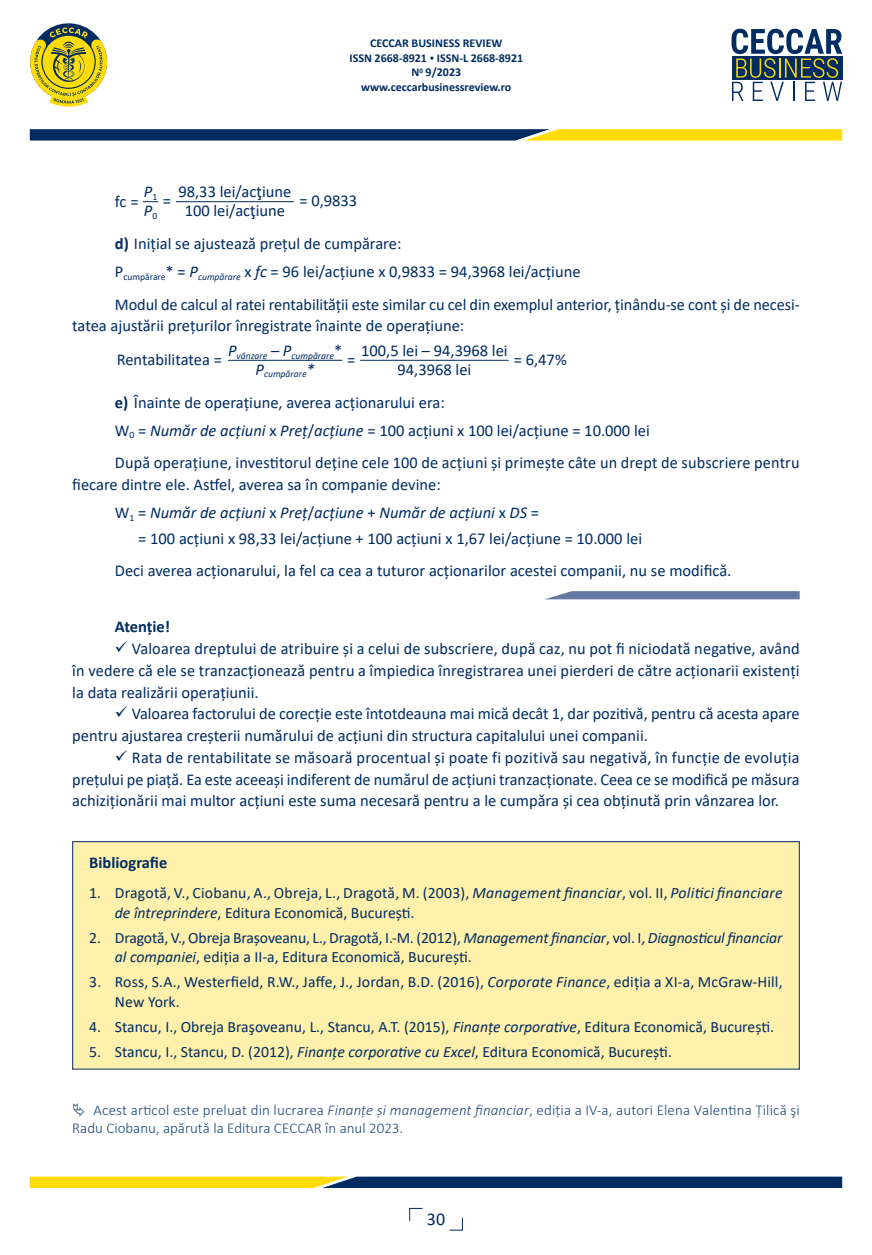
<style>
.page{position:relative;width:872px;height:1255px;background:#fff}
.page>*{position:absolute;margin:0;border:0;box-sizing:border-box;transform-origin:0 0}
.t1{font:18px "Calibri";color:#002c62}
.t2{font:16.5px/21.8px "Calibri";color:#002c62}
.t3{font:700 16.5px "Calibri";color:#002c62}
.t4{font:italic 16.5px "Calibri";color:#002c62}
.t5{font:15.75px/19.5px "Calibri";color:#002c62}
.t6{font:300 15px/18px "Calibri";letter-spacing:.01em;color:#1c4779}
.t7{font:700 12px/14.4px "Calibri";color:#002c62;text-align:center}
.t8{font:italic 9.6px "Calibri";color:#002c62}
.s1{font-size:9px}
.s2{font-style:italic}
.s3{font-weight:700}
</style>
<div class="page">
<svg style="left:409px;top:1207px;width:13px;height:13px"></svg>
<svg style="left:30px;top:27px;width:77px;height:80px"></svg>
<svg style="left:731px;top:29px;width:111px;height:72px"></svg>
<svg style="left:30px;top:129px;width:812px;height:11px;background:#637144"></svg>
<svg style="left:30px;top:1176px;width:812px;height:11px;background:#6a774c"></svg>
<svg style="left:449px;top:1217px;width:14px;height:13px"></svg>
<svg style="left:143px;top:201px;width:15px;height:1px"></svg>
<hr style="left:176px;top:201px;width:118px;height:1px;background:#002c62">
<hr style="left:228px;top:360px;width:114px;height:1px;background:#002c62">
<hr style="left:360px;top:360px;width:149px;height:1px;background:#002c62">
<div style="left:72px;top:841px;width:727px;height:228px;background:#fff0ab;border:1px solid #002c62"></div>
<svg style="left:546px;top:591px;width:253px;height:8px;background:#6f80a8"></svg>
<p class="t7" style="left:349px;top:36px;width:175px">CECCAR BUSINESS REVIEW<br>ISSN 2668-8921 <span class="s1">•</span> ISSN-L 2668-8921<br>N<sup>0</sup> 9/2023 www.ceccarbusinessreview.ro</p>
<p class="t2" style="left:115px;top:190px;width:25px">fc =</p>
<p class="t2" style="left:144px;top:181px;width:149px"><span class="s2">P</span><sub>1</sub> = 98,33 lei/acţiune</p>
<p class="t2" style="left:299px;top:189px;width:59px">= 0,9833</p>
<p class="t4" style="left:144px;top:199px;width:15px">P<sub>0</sub></p>
<p class="t2" style="left:115px;top:194px;width:288px;line-height:32.7px;text-indent:70px">100 lei/acţiune<br><span class="s3">d)</span> Iniţial se ajustează preţul de cumpărare:</p>
<p class="t2" style="left:115px;top:255px;width:685px;line-height:32.4px">P<sub>cumpărare</sub>* = <span class="s2">P</span><sub>cumpărare</sub> x <span class="s2">fc</span> = 96 lei/acţiune x 0,9833 = 94,3968 lei/acţiune<br>Modul de calcul al ratei rentabilităţii este similar cu cel din exemplul anterior, ţinându-se cont şi de necesi-</p>
<p class="t2" style="left:117px;top:308px;width:349px;line-height:34.2px;text-indent:-44px">tatea ajustării preţurilor înregistrate înainte de operaţiune:<br>Rentabilitatea =</p>
<p class="t8" style="left:228px;top:349px;width:116px"><sup>P</sup>vânzare <sup>–</sup> <sup>P</sup>cumpărare<sup>*</sup></p>
<p class="t2" style="left:361px;top:339px;width:148px">100,5 lei – 94,3968 lei</p>
<p class="t2" style="left:514px;top:348px;width:54px">= 6,47%</p>
<p class="t2" style="left:347px;top:348px;width:10px">=</p>
<p class="t8" style="left:255px;top:367px;width:61px"><sup>P</sup>cumpărare<sup>*</sup></p>
<p class="t2" style="left:115px;top:352px;width:358px;line-height:32.7px;text-indent:283px">94,3968 lei <span class="s3">e)</span> Înainte de operaţiune, averea acţionarului era:</p>
<p class="t2" style="left:115px;top:413px;width:686px;line-height:32.4px">W<sub>0</sub> = <span class="s2">Număr de acţiuni</span> x <span class="s2">Preţ</span>/<span class="s2">acţiune</span> = 100 acţiuni x 100 lei/acţiune = 10.000 lei<br>După operaţiune, investitorul deţine cele 100 de acţiuni şi primește câte un drept de subscriere pentru</p>
<p class="t2" style="left:115px;top:470px;width:426px;line-height:28.2px;text-indent:-43px">fiecare dintre ele. Astfel, averea sa în companie devine:<br>W<sub>1</sub> = <span class="s2">Număr de acţiuni</span> x <span class="s2">Preţ</span>/<span class="s2">acţiune</span> + <span class="s2">Număr de acţiuni</span> x <span class="s2">DS</span> =</p>
<p class="t2" style="left:115px;top:522px;width:618px;line-height:32.4px;text-indent:23px">= 100 acţiuni x 98,33 lei/acţiune + 100 acţiuni x 1,67 lei/acţiune = 10.000 lei<br>Deci averea acţionarului, la fel ca cea a tuturor acţionarilor acestei companii, nu se modifică.</p>
<p class="t3" style="left:115px;top:615px;width:57px">Atenţie!</p>
<p class="t2" style="left:72px;top:637px;width:729px;text-align:justify;text-indent:43px">✓ Valoarea dreptului de atribuire și a celui de subscriere, după caz, nu pot fi niciodată negative, având în vedere că ele se tranzacţionează pentru a împiedica înregistrarea unei pierderi de către acţionarii existenţi la data realizării operaţiunii.</p>
<p class="t2" style="left:72px;top:702px;width:729px;text-indent:43px">✓ Valoarea factorului de corecţie este întotdeauna mai mică decât 1, dar pozitivă, pentru că acesta apare pentru ajustarea creşterii numărului de acţiuni din structura capitalului unei companii.</p>
<p class="t2" style="left:72px;top:746px;width:729px;text-align:justify;text-indent:43px">✓ Rata de rentabilitate se măsoară procentual şi poate fi pozitivă sau negativă, în funcţie de evoluţia pre-ţului pe piaţă. Ea este aceeaşi indiferent de numărul de acţiuni tranzacţionate. Ceea ce se modifică pe măsura achiziţionării mai multor acţiuni este suma necesară pentru a le cumpăra şi cea obţinută prin vânzarea lor.</p>
<p class="t3" style="left:89px;top:850px;width:79px">Bibliografie</p>
<p class="t5" style="left:115px;top:882px;width:669px;text-indent:-26px">1. Dragotă, V., Ciobanu, A., Obreja, L., Dragotă, M. (2003), <span class="s2">Management financiar</span>, vol. II, <span class="s2">Politici financiare de întreprindere</span>, Editura Economică, București.</p>
<p class="t5" style="left:115px;top:927px;width:669px;text-indent:-26px">2. Dragotă, V., Obreja Brașoveanu, L., Dragotă, I.-M. (2012), <span class="s2">Management financiar</span>, vol. I, <span class="s2">Diagnosticul financiar al companiei</span>, ediția a II-a, Editura Economică, București.</p>
<p class="t5" style="left:115px;top:971px;width:669px;text-indent:-26px">3. Ross, S.A., Westerfield, R.W., Jaffe, J., Jordan, B.D. (2016), <span class="s2">Corporate Finance</span>, ediția a XI-a, McGraw-Hill,<br>New York.</p>
<p class="t5" style="left:89px;top:1016px;width:686px">4. Stancu, I., Obreja Braşoveanu, L., Stancu, A.T. (2015), <span class="s2">Finanțe corporative</span>, Editura Economică, București.</p>
<p class="t5" style="left:89px;top:1041px;width:584px">5. Stancu, I., Stancu, D. (2012), <span class="s2">Finanțe corporative cu Excel</span>, Editura Economică, București.</p>
<p class="t6" style="left:72px;top:1100px;width:729px;text-indent:21px">Acest articol este preluat din lucrarea <span class="s2">Finanțe și management financiar</span>, ediția a IV-a, autori Elena Valentina Țilică şi<br>Radu Ciobanu, apărută la Editura CECCAR în anul 2023.</p>
<p class="t1" style="left:427px;top:1206px;width:20px">30</p>
</div>
